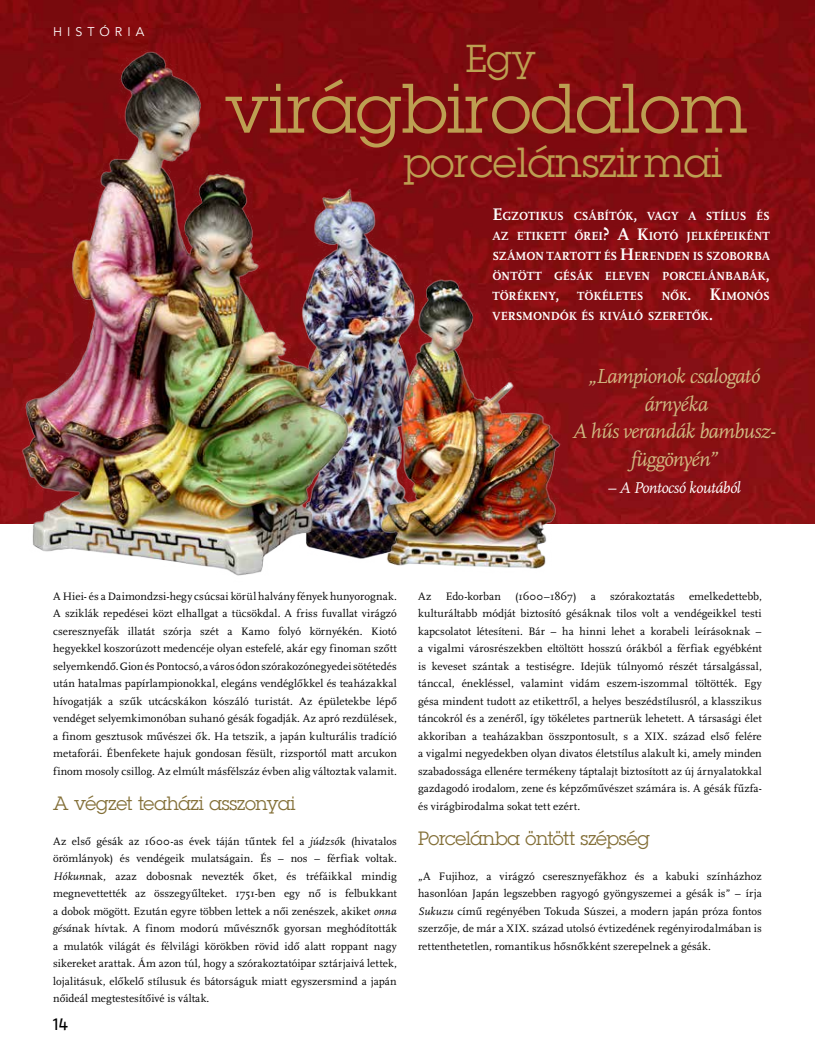
<style>
.page{position:relative;width:815px;height:1053px;background:#fff}
.page>*{position:absolute;margin:0;border:0;box-sizing:border-box;transform-origin:0 0}
.t1{font:68.38px "Lubalin Graph LT";color:#bd9f52}
.t2{font:40.88px "Lubalin Graph LT";color:#bd9f52}
.t3{font:37.88px "Lubalin Graph LT";color:#bd9f52}
.t4{font:italic 21.25px/27.5px "Scala";letter-spacing:-.035em;color:#d0b881;text-align:center}
.t5{font:18.75px "Lubalin Graph LT";letter-spacing:-.005em;color:#826e36}
.t6{font:17.5px "Fago No";color:#000}
.t7{font:italic 16.25px "Scala";letter-spacing:-.035em;color:#fff}
.t8{font:12.5px "Avenir LTCE";color:#fff}
.t9{font:700 12.25px/20px "Scala";letter-spacing:-.005em;color:#fff;text-align:justify}
.t10{font:11.25px/17.5px "Scala";letter-spacing:.01em;color:#000;text-align:justify}
.s1{font-size:17.5px}
.s2{font-style:italic}
</style>
<div class="page">
<img style="left:0;top:0;width:815px;height:523px">
<img style="left:371px;top:180px;width:118px;height:62px">
<img style="left:371px;top:242px;width:212px;height:327px">
<img style="left:0;top:34px;width:371px;height:542px">
<p class="t8" style="left:53px;top:25px;width:26px">H ISTÓRIA</p>
<h3 class="t3" style="left:466px;top:35px;width:72px">Egy</h3>
<h1 class="t1" style="left:225px;top:65px;width:524px">virágbirodalom</h1>
<h2 class="t2" style="left:404px;top:137px;width:320px">porcelánszirmai</h2>
<p class="t9" style="left:493px;top:206px;width:279px"><span class="s1">E</span>GZOTIKUS CSÁBÍTÓK<span class="s1">,</span> VAGY A STÍLUS ÉS AZ ETIKETT ŐREI<span class="s1">? A K</span>IOTÓ JELKÉPEIKÉNT SZÁMON TARTOTT ÉS <span class="s1">H</span>ERENDEN IS SZOBORBA ÖNTÖTT GÉSÁK ELEVEN PORCELÁNBABÁK<span class="s1">, </span>TÖRÉKENY<span class="s1">,</span> TÖKÉLETES</p>
<p class="t9" style="left:493px;top:286px;width:279px;text-indent:169px">NŐK<span class="s1">. K</span>IMONÓS<br>VERSMONDÓK ÉS KIVÁLÓ SZERETŐK<span class="s1">.</span></p>
<h3 class="t4" style="left:573px;top:363px;width:205px">„Lampionok csalogató árnyéka<br>A hűs verandák bambusz&shy;függönyén”</h3>
<h3 class="t7" style="left:607px;top:479px;width:135px">– A Pontocsó koutából</h3>
<p class="t10" style="left:53px;top:587px;width:345px">A Hiei- és a Daimondzsi-hegy csúcsai körül halvány fények hunyorognak.<br>A sziklák repedései közt elhallgat a tücsökdal. A friss fuvallat virágzó cseresznyefák illatát szórja szét a Kamo folyó környékén. Kiotó hegyekkel koszorúzott medencéje olyan estefelé, akár egy finoman szőtt selyemkendő. Gion és Pontocsó, a város ódon szórakozónegyedei sötétedés után hatalmas papírlampionokkal, elegáns vendéglőkkel és teaházakkal hívogatják a szűk utcácskákon kószáló turistát. Az épületekbe lépő vendéget selyemkimonóban suhanó gésák fogadják. Az apró rezdülések, a finom gesztusok művészei ők. Ha tetszik, a japán kulturális tradíció metaforái. Ébenfekete hajuk gondosan fésült, rizsportól matt arcukon finom mosoly csillog. Az elmúlt másfélszáz évben alig változtak valamit.</p>
<h3 class="t5" style="left:53px;top:791px;width:244px">A végzet teaházi asszonyai</h3>
<p class="t10" style="left:53px;top:832px;width:345px">Az első gésák az 1600-as évek táján tűntek fel a <span class="s2">júdzsó</span>k (hivatalos örömlányok) és vendégeik mulatságain. És – nos – férfiak voltak.<br><span class="s2">Hókun</span>nak, azaz dobosnak nevezték őket, és tréfáikkal mindig megnevettették az összegyűlteket. 1751-ben egy nő is felbukkant a dobok mögött. Ezután egyre többen lettek a női zenészek, akiket <span class="s2">onna gésá</span>nak hívtak. A finom modorú művésznők gyorsan meghódították a mulatók világát és félvilági körökben rövid idő alatt roppant nagy sikereket arattak. Ám azon túl, hogy a szórakoztatóipar sztárjaivá lettek, lojalitásuk, előkelő stílusuk és bátorságuk miatt egyszersmind a japán nőideál megtestesítőivé is váltak.</p>
<h3 class="t6" style="left:53px;top:1014px;width:17px">14</h3>
<p class="t10" style="left:418px;top:587px;width:15px">Az</p>
<p class="t10" style="left:446px;top:587px;width:57px">Edo-korban</p>
<p class="t10" style="left:515px;top:587px;width:63px">(1600–1867)</p>
<p class="t10" style="left:591px;top:587px;width:7px">a</p>
<p class="t10" style="left:610px;top:587px;width:66px">szórakoztatás</p>
<p class="t10" style="left:418px;top:587px;width:345px;text-indent:271px">emelkedettebb, kulturáltabb módját biztosító gésáknak tilos volt a vendégeikkel testi kapcsolatot létesíteni. Bár – ha hinni lehet a korabeli leírásoknak – a vigalmi városrészekben eltöltött hosszú órákból a férfiak egyébként is keveset szántak a testiségre. Idejük túlnyomó részét társalgással, tánccal, énekléssel, valamint vidám eszem-iszommal töltötték. Egy gésa mindent tudott az etikettről, a helyes beszédstílusról, a klasszikus táncokról és a zenéről, így tökéletes partnerük lehetett. A társasági élet akkoriban a teaházakban összpontosult, s a XIX. század első felére a vigalmi negyedekben olyan divatos életstílus alakult ki, amely minden szabadossága ellenére termékeny táptalajt biztosított az új árnyalatokkal gazdagodó irodalom, zene és képzőművészet számára is. A gésák fűzfa&shy;és virágbirodalma sokat tett ezért.</p>
<h3 class="t5" style="left:418px;top:826px;width:233px">Porcelánba öntött szépség</h3>
<p class="t10" style="left:418px;top:867px;width:345px">„A Fujihoz, a virágzó cseresznyefákhoz és a kabuki színházhoz hasonlóan Japán legszebben ragyogó gyöngyszemei a gésák is” – írja <span class="s2">Sukuzu</span> című regényében Tokuda Súszei, a modern japán próza fontos szerzője, de már a XIX. század utolsó évtizedének regényirodalmában is rettenthetetlen, romantikus hősnőkként szerepelnek a gésák.</p>
</div>
